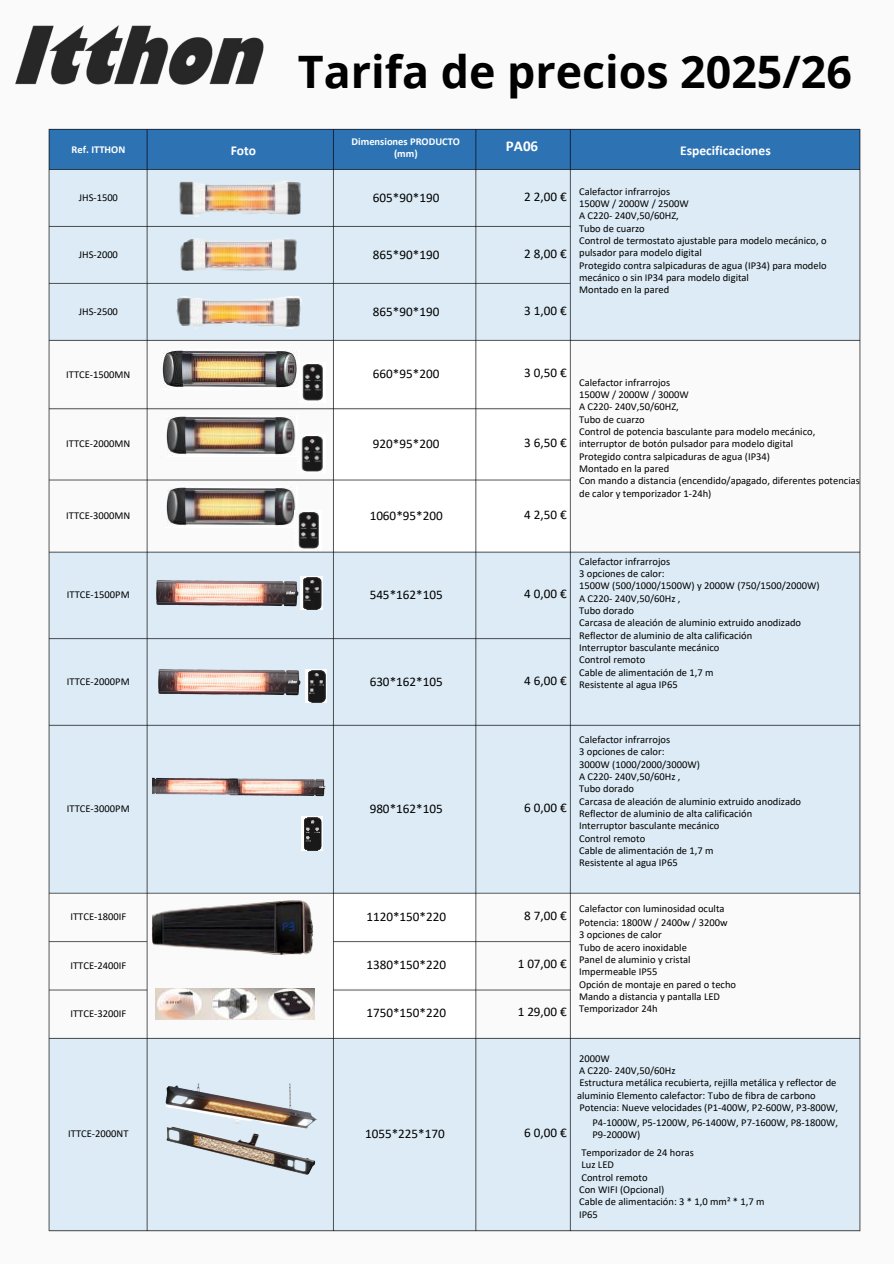
<style>
.page{position:relative;width:894px;height:1264px;background:#fff}
.page>*{position:absolute;margin:0;border:0;box-sizing:border-box;transform-origin:0 0}
.t1{font:700 44.7px "Open Sans";color:#000}
.t2{font:700 15px "Calibri";color:#fff}
.t3{font:700 13.5px "Calibri";color:#fff}
.t4{font:13.2px "Calibri";color:#000}
.t5{font:10.5px/12.3px "Calibri";color:#000}
.t6{font:700 10.5px/12.3px "Calibri";color:#fff;text-align:center}
</style>
<div class="page">
<div style="left:0;top:0;width:893px;height:1263px;background:#fafafa"></div>
<img style="left:48px;top:128px;width:813px;height:1104px">
<img style="left:174px;top:176px;width:132px;height:41px">
<img style="left:166px;top:235px;width:144px;height:41px">
<img style="left:161px;top:296px;width:153px;height:33px">
<img style="left:162px;top:349px;width:138px;height:41px">
<img style="left:298px;top:363px;width:27px;height:39px">
<img style="left:166px;top:416px;width:132px;height:40px">
<img style="left:298px;top:434px;width:27px;height:39px">
<img style="left:166px;top:487px;width:132px;height:40px">
<img style="left:295px;top:511px;width:27px;height:39px">
<img style="left:155px;top:988px;width:159px;height:31px">
<img style="left:151px;top:899px;width:164px;height:57px">
<img style="left:301px;top:576px;width:21px;height:34px">
<img style="left:305px;top:669px;width:21px;height:33px">
<img style="left:301px;top:816px;width:22px;height:34px">
<img style="left:152px;top:1076px;width:172px;height:100px">
<img style="left:153px;top:578px;width:148px;height:31px">
<svg style="left:286px;top:591px;width:9px;height:3px"></svg>
<img style="left:155px;top:667px;width:148px;height:31px">
<svg style="left:288px;top:680px;width:9px;height:3px"></svg>
<img style="left:224px;top:777px;width:105px;height:21px">
<svg style="left:319px;top:786px;width:6px;height:2px"></svg>
<img style="left:152px;top:775px;width:92px;height:20px">
<img style="left:16px;top:25px;width:247px;height:60px">
<p class="t1" style="left:298px;top:40px;width:555px">Tarifa de precios 2025/26</p>
<p class="t6" style="left:71px;top:144px;width:55px">Ref. ITTHON</p>
<h5 class="t3" style="left:231px;top:145px;width:27px">Foto</h5>
<h2 class="t6" style="left:351px;top:136px;width:110px">Dimensiones PRODUCTO (mm)</h2>
<p class="t2" style="left:506px;top:139px;width:34px">PA06</p>
<h5 class="t3" style="left:680px;top:145px;width:92px">Especificaciones</h5>
<p class="t5" style="left:79px;top:193px;width:41px">JHS-1500</p>
<h1 class="t5" style="left:79px;top:249px;width:41px">JHS-2000</h1>
<p class="t4" style="left:373px;top:192px;width:68px">605*90*190</p>
<p class="t4" style="left:373px;top:249px;width:68px">865*90*190</p>
<h5 class="t4" style="left:524px;top:191px;width:44px">2 2,00 €</h5>
<p class="t4" style="left:524px;top:248px;width:44px">2 8,00 €</p>
<p class="t5" style="left:579px;top:186px;width:249px">Calefactor infrarrojos<br>1500W / 2000W / 2500W<br>A C220- 240V,50/60HZ,<br>Tubo de cuarzo<br>Control de termostato ajustable para modelo mecánico, o pulsador para modelo digital<br>Protegido contra salpicaduras de agua (IP34) para modelo mecánico o sin IP34 para modelo digital<br>Montado en la pared</p>
<p class="t5" style="left:79px;top:306px;width:41px">JHS-2500</p>
<p class="t4" style="left:373px;top:306px;width:68px">865*90*190</p>
<h5 class="t4" style="left:524px;top:305px;width:44px">3 1,00 €</h5>
<p class="t5" style="left:66px;top:369px;width:65px">ITTCE-1500MN</p>
<p class="t5" style="left:66px;top:438px;width:65px">ITTCE-2000MN</p>
<p class="t4" style="left:373px;top:368px;width:68px">660*95*200</p>
<p class="t4" style="left:373px;top:438px;width:68px">920*95*200</p>
<h6 class="t4" style="left:524px;top:367px;width:44px">3 0,50 €</h6>
<p class="t4" style="left:524px;top:437px;width:44px">3 6,50 €</p>
<p class="t5" style="left:579px;top:377px;width:282px">Calefactor infrarrojos<br>1500W / 2000W / 3000W<br>A C220- 240V,50/60HZ,<br>Tubo de cuarzo<br>Control de potencia basculante para modelo mecánico, interruptor de botón pulsador para modelo digital<br>Protegido contra salpicaduras de agua (IP34)<br>Montado en la pared<br>Con mando a distancia (encendido/apagado, diferentes potencias de calor y temporizador 1-24h)</p>
<h5 class="t5" style="left:66px;top:510px;width:65px">ITTCE-3000MN</h5>
<p class="t4" style="left:369px;top:510px;width:75px">1060*95*200</p>
<p class="t4" style="left:524px;top:509px;width:44px">4 2,50 €</p>
<h6 class="t5" style="left:67px;top:589px;width:64px">ITTCE-1500PM</h6>
<h6 class="t5" style="left:67px;top:676px;width:64px">ITTCE-2000PM</h6>
<p class="t4" style="left:369px;top:589px;width:75px">545*162*105</p>
<h5 class="t4" style="left:369px;top:675px;width:75px">630*162*105</h5>
<p class="t4" style="left:524px;top:588px;width:44px">4 0,00 €</p>
<h6 class="t4" style="left:524px;top:674px;width:44px">4 6,00 €</h6>
<p class="t5" style="left:579px;top:556px;width:242px">Calefactor infrarrojos<br>3 opciones de calor:<br>1500W (500/1000/1500W) y 2000W (750/1500/2000W)<br>A C220- 240V,50/60Hz ,<br>Tubo dorado<br>Carcasa de aleación de aluminio extruido anodizado<br>Reflector de aluminio de alta calificación<br>Interruptor basculante mecánico<br>Control remoto<br>Cable de alimentación de 1,7 m<br>Resistente al agua IP65</p>
<h6 class="t5" style="left:67px;top:803px;width:64px">ITTCE-3000PM</h6>
<h3 class="t5" style="left:71px;top:911px;width:57px">ITTCE-1800IF</h3>
<p class="t5" style="left:71px;top:959px;width:57px">ITTCE-2400IF</p>
<p class="t5" style="left:71px;top:1008px;width:57px">ITTCE-3200IF</p>
<h5 class="t4" style="left:369px;top:802px;width:75px">980*162*105</h5>
<h5 class="t4" style="left:366px;top:910px;width:81px">1120*150*220</h5>
<h5 class="t4" style="left:366px;top:959px;width:81px">1380*150*220</h5>
<h5 class="t4" style="left:366px;top:1007px;width:81px">1750*150*220</h5>
<h6 class="t4" style="left:524px;top:801px;width:44px">6 0,00 €</h6>
<h5 class="t4" style="left:524px;top:909px;width:44px">8 7,00 €</h5>
<p class="t4" style="left:517px;top:958px;width:51px">1 07,00 €</p>
<p class="t4" style="left:517px;top:1006px;width:51px">1 29,00 €</p>
<p class="t5" style="left:579px;top:734px;width:223px">Calefactor infrarrojos<br>3 opciones de calor:<br>3000W (1000/2000/3000W)<br>A C220- 240V,50/60Hz ,<br>Tubo dorado<br>Carcasa de aleación de aluminio extruido anodizado<br>Reflector de aluminio de alta calificación<br>Interruptor basculante mecánico<br>Control remoto<br>Cable de alimentación de 1,7 m<br>Resistente al agua IP65</p>
<p class="t5" style="left:579px;top:901px;width:150px;line-height:14.4px">Calefactor con luminosidad oculta<br>Potencia: 1800W / 2400w / 3200w</p>
<p class="t5" style="left:579px;top:929px;width:158px">3 opciones de calor<br>Tubo de acero inoxidable<br>Panel de aluminio y cristal<br>Impermeable IP55<br>Opción de montaje en pared o techo<br>Mando a distancia y pantalla LED<br>Temporizador 24h</p>
<p class="t5" style="left:577px;top:1052px;width:262px">2000W<br>A C220- 240V,50/60Hz<br>Estructura metálica recubierta, rejilla metálica y reflector de aluminio Elemento calefactor: Tubo de fibra de carbono Potencia: Nueve velocidades (P1-400W, P2-600W, P3-800W,</p>
<h5 class="t5" style="left:68px;top:1128px;width:62px">ITTCE-2000NT</h5>
<p class="t4" style="left:365px;top:1127px;width:81px">1055*225*170</p>
<h5 class="t4" style="left:524px;top:1126px;width:44px">6 0,00 €</h5>
<h5 class="t5" style="left:592px;top:1116px;width:247px">P4-1000W, P5-1200W, P6-1400W, P7-1600W, P8-1800W,<br>P9-2000W)</h5>
<h5 class="t5" style="left:579px;top:1147px;width:187px">Temporizador de 24 horas<br>Luz LED<br>Control remoto<br>Con WIFI (Opcional)<br>Cable de alimentación: 3 * 1,0 mm² * 1,7 m<br>IP65</h5>
</div>
